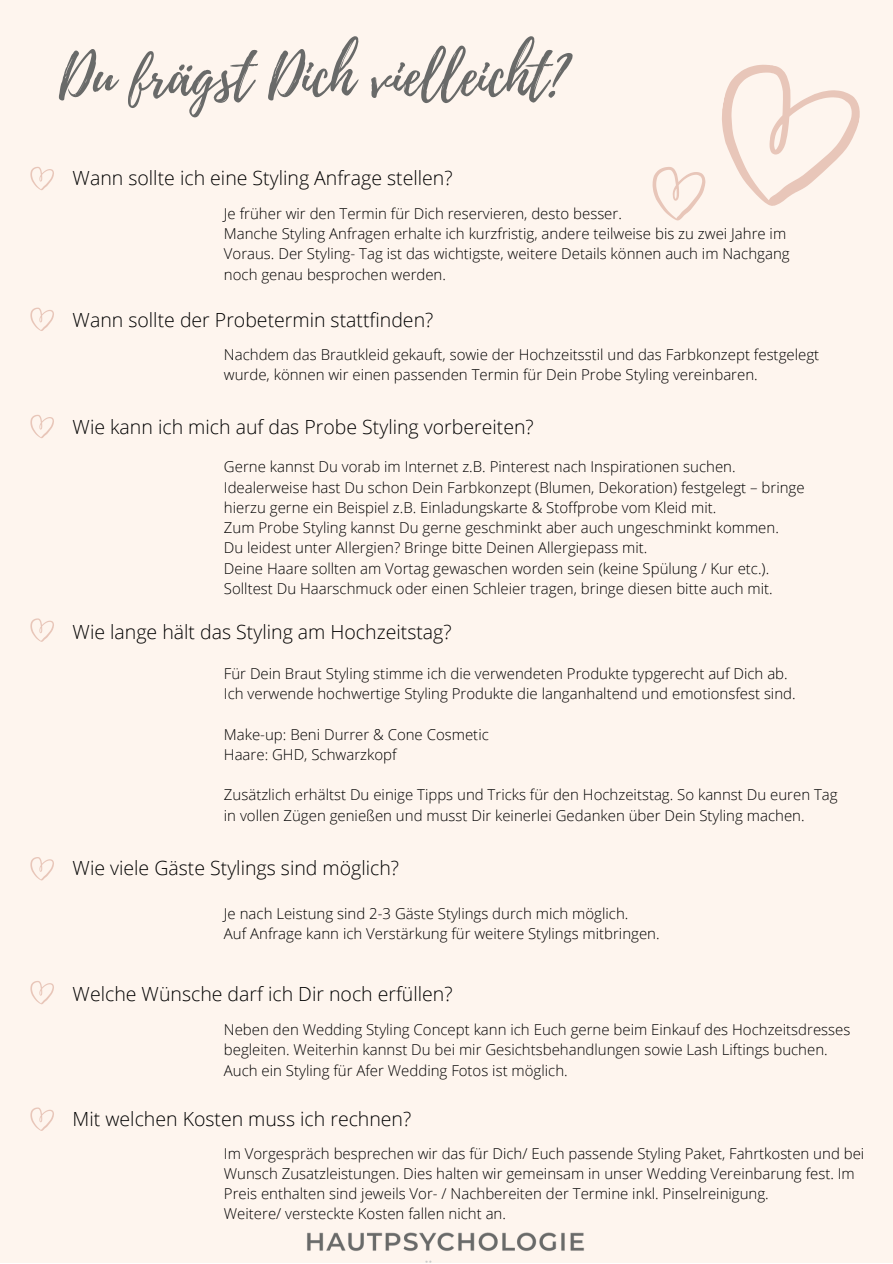
<style>
.page{position:relative;width:893px;height:1264px;background:#fff}
.page>*{position:absolute;margin:0;border:0;box-sizing:border-box;transform-origin:0 0}
.t1{font:55.8px "Playlist Script";color:#696a69}
.t2{font:300 19.5px "Open Sans";color:#000}
.t3{font:300 15px/20.2px "Open Sans";color:#000}
</style>
<div class="page">
<div style="left:0;top:0;width:892px;height:1262px;background:#fef5ee"></div>
<img style="left:307px;top:1232px;width:277px;height:30px">
<svg style="left:652px;top:64px;width:208px;height:156px"></svg>
<svg style="left:30px;top:167px;width:24px;height:23px"></svg>
<svg style="left:30px;top:307px;width:24px;height:24px"></svg>
<svg style="left:30px;top:415px;width:24px;height:23px"></svg>
<svg style="left:30px;top:618px;width:24px;height:24px"></svg>
<svg style="left:30px;top:857px;width:24px;height:23px"></svg>
<svg style="left:30px;top:981px;width:24px;height:23px"></svg>
<svg style="left:30px;top:1107px;width:24px;height:23px"></svg>
<h1 class="t1" style="left:59px;top:36px;width:509px">Du frägst Dich vielleicht?</h1>
<h2 class="t2" style="left:73px;top:164px;width:381px">Wann sollte ich eine Styling Anfrage stellen?</h2>
<p class="t3" style="left:224px;top:203px;width:567px">Je früher wir den Termin für Dich reservieren, desto besser.<br>Manche Styling Anfragen erhalte ich kurzfristig, andere teilweise bis zu zwei Jahre im Voraus. Der Styling- Tag ist das wichtigste, weitere Details können auch im Nachgang noch genau besprochen werden.</p>
<h2 class="t2" style="left:73px;top:306px;width:362px">Wann sollte der Probetermin stattfinden?</h2>
<p class="t3" style="left:224px;top:344px;width:596px">Nachdem das Brautkleid gekauft, sowie der Hochzeitsstil und das Farbkonzept festgelegt wurde, können wir einen passenden Termin für Dein Probe Styling vereinbaren.</p>
<h2 class="t2" style="left:73px;top:413px;width:462px">Wie kann ich mich auf das Probe Styling vorbereiten?</h2>
<p class="t3" style="left:224px;top:456px;width:582px">Gerne kannst Du vorab im Internet z.B. Pinterest nach Inspirationen suchen.<br>Idealerweise hast Du schon Dein Farbkonzept (Blumen, Dekoration) festgelegt – bringe hierzu gerne ein Beispiel z.B. Einladungskarte &amp; Stoffprobe vom Kleid mit.<br>Zum Probe Styling kannst Du gerne geschminkt aber auch ungeschminkt kommen.<br>Du leidest unter Allergien? Bringe bitte Deinen Allergiepass mit.<br>Deine Haare sollten am Vortag gewaschen worden sein (keine Spülung / Kur etc.).<br>Solltest Du Haarschmuck oder einen Schleier tragen, bringe diesen bitte auch mit.</p>
<h2 class="t2" style="left:73px;top:617px;width:380px">Wie lange hält das Styling am Hochzeitstag?</h2>
<p class="t3" style="left:224px;top:663px;width:573px">Für Dein Braut Styling stimme ich die verwendeten Produkte typgerecht auf Dich ab.<br>Ich verwende hochwertige Styling Produkte die langanhaltend und emotionsfest sind.</p>
<p class="t3" style="left:224px;top:723px;width:266px">Make-up: Beni Durrer &amp; Cone Cosmetic<br>Haare: GHD, Schwarzkopf</p>
<p class="t3" style="left:224px;top:784px;width:615px">Zusätzlich erhältst Du einige Tipps und Tricks für den Hochzeitstag. So kannst Du euren Tag in vollen Zügen genießen und musst Dir keinerlei Gedanken über Dein Styling machen.</p>
<h2 class="t2" style="left:73px;top:854px;width:328px">Wie viele Gäste Stylings sind möglich?</h2>
<p class="t3" style="left:224px;top:903px;width:437px">Je nach Leistung sind 2-3 Gäste Stylings durch mich möglich.<br>Auf Anfrage kann ich Verstärkung für weitere Stylings mitbringen.</p>
<h2 class="t2" style="left:73px;top:980px;width:381px">Welche Wünsche darf ich Dir noch erfüllen?</h2>
<p class="t3" style="left:224px;top:1019px;width:628px">Neben den Wedding Styling Concept kann ich Euch gerne beim Einkauf des Hochzeitsdresses begleiten. Weiterhin kannst Du bei mir Gesichtsbehandlungen sowie Lash Liftings buchen.<br>Auch ein Styling für Afer Wedding Fotos ist möglich.</p>
<h2 class="t2" style="left:73px;top:1104px;width:340px">Mit welchen Kosten muss ich rechnen?</h2>
<p class="t3" style="left:224px;top:1142px;width:642px">Im Vorgespräch besprechen wir das für Dich/ Euch passende Styling Paket, Fahrtkosten und bei Wunsch Zusatzleistungen. Dies halten wir gemeinsam in unser Wedding Vereinbarung fest. Im Preis enthalten sind jeweils Vor- / Nachbereiten der Termine inkl. Pinselreinigung.<br>Weitere/ versteckte Kosten fallen nicht an.</p>
</div>
